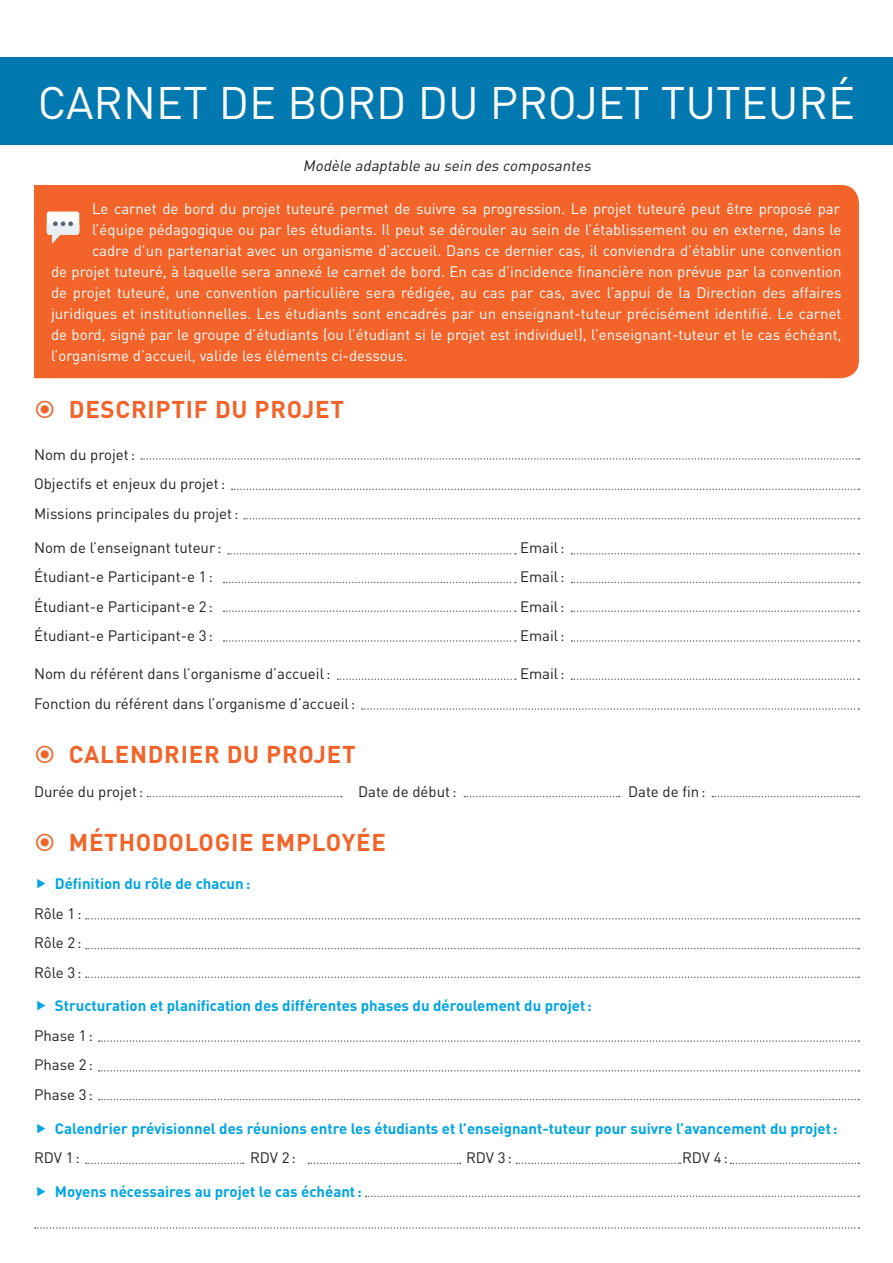
<style>
.page{position:relative;width:893px;height:1263px;background:#fff}
.page>*{position:absolute;margin:0;border:0;box-sizing:border-box;transform-origin:0 0}
.t1{font:45px "DIN";color:#fff}
.t2{font:700 24px "DIN";letter-spacing:.03em;color:#f2642a}
.t3{font:15px "DIN";color:#fff}
.t4{font:15px/29.5px "DIN";color:#231f20;text-align:justify}
.t5{font:700 15px "DIN";color:#00a5e4}
.t6{font:italic 15px "DIN";color:#231f20}
</style>
<div class="page">
<div style="left:0;top:57px;width:893px;height:87px;background:#0079b0"></div>
<div style="left:34px;top:185px;width:825px;height:193px;background:#f2642a"></div>
<svg style="left:47px;top:212px;width:32px;height:32px"></svg>
<svg style="left:141px;top:458px;width:718px;height:2px"></svg>
<svg style="left:86px;top:918px;width:773px;height:1px"></svg>
<svg style="left:86px;top:948px;width:773px;height:1px"></svg>
<svg style="left:86px;top:976px;width:773px;height:2px"></svg>
<svg style="left:99px;top:1040px;width:760px;height:2px"></svg>
<svg style="left:99px;top:1070px;width:760px;height:1px"></svg>
<svg style="left:366px;top:1195px;width:493px;height:2px"></svg>
<svg style="left:99px;top:1099px;width:760px;height:1px"></svg>
<svg style="left:86px;top:1162px;width:158px;height:2px"></svg>
<svg style="left:308px;top:1162px;width:153px;height:2px"></svg>
<svg style="left:516px;top:1162px;width:165px;height:2px"></svg>
<svg style="left:730px;top:1162px;width:129px;height:2px"></svg>
<svg style="left:147px;top:796px;width:195px;height:1px"></svg>
<svg style="left:464px;top:796px;width:156px;height:1px"></svg>
<svg style="left:712px;top:796px;width:147px;height:1px"></svg>
<svg style="left:232px;top:489px;width:627px;height:1px"></svg>
<svg style="left:244px;top:518px;width:615px;height:1px"></svg>
<svg style="left:228px;top:553px;width:288px;height:1px"></svg>
<svg style="left:224px;top:582px;width:292px;height:1px"></svg>
<svg style="left:224px;top:610px;width:292px;height:2px"></svg>
<svg style="left:224px;top:640px;width:292px;height:2px"></svg>
<svg style="left:362px;top:708px;width:497px;height:2px"></svg>
<svg style="left:338px;top:678px;width:178px;height:2px"></svg>
<svg style="left:571px;top:553px;width:288px;height:1px"></svg>
<svg style="left:571px;top:582px;width:288px;height:1px"></svg>
<svg style="left:571px;top:610px;width:288px;height:2px"></svg>
<svg style="left:571px;top:640px;width:288px;height:2px"></svg>
<svg style="left:571px;top:678px;width:288px;height:2px"></svg>
<svg style="left:35px;top:1227px;width:824px;height:2px"></svg>
<h1 class="t1" style="left:38px;top:75px;width:819px">CARNET DE BORD DU PROJET TUTEURÉ</h1>
<p class="t6" style="left:303px;top:156px;width:293px">Modèle adaptable au sein des composantes</p>
<p class="t3" style="left:92px;top:199px;width:749px">Le carnet de bord du projet tuteuré permet de suivre sa progression. Le projet tuteuré peut être proposé par</p>
<p class="t3" style="left:92px;top:220px;width:751px">l’équipe pédagogique ou par les étudiants. Il peut se dérouler au sein de l’établissement ou en externe, dans le</p>
<p class="t3" style="left:92px;top:241px;width:751px">cadre d’un partenariat avec un organisme d’accueil. Dans ce dernier cas, il conviendra d’établir une convention</p>
<p class="t3" style="left:51px;top:262px;width:792px">de projet tuteuré, à laquelle sera annexé le carnet de bord. En cas d’incidence financière non prévue par la convention</p>
<p class="t3" style="left:51px;top:283px;width:792px">de projet tuteuré, une convention particulière sera rédigée, au cas par cas, avec l’appui de la Direction des affaires</p>
<p class="t3" style="left:51px;top:304px;width:792px">juridiques et institutionnelles. Les étudiants sont encadrés par un enseignant-tuteur précisément identifié. Le carnet</p>
<p class="t3" style="left:51px;top:325px;width:792px">de bord, signé par le groupe d’étudiants (ou l’étudiant si le projet est individuel), l’enseignant-tuteur et le cas échéant,</p>
<p class="t3" style="left:51px;top:346px;width:358px">l’organisme d’accueil, valide les éléments ci-dessous.</p>
<h2 class="t2" style="left:69px;top:393px;width:277px">DESCRIPTIF DU PROJET</h2>
<p class="t4" style="left:34px;top:439px;width:206px;text-align:left">Nom du projet:<br>Objectifs et enjeux du projet:<br>Missions principales du projet:</p>
<p class="t4" style="left:34px;top:532px;width:189px">Nom de l’enseignant tuteur :</p>
<p class="t4" style="left:520px;top:532px;width:46px">Email:</p>
<p class="t4" style="left:34px;top:562px;width:180px">Étudiant-e Participant-e 1:</p>
<p class="t4" style="left:520px;top:562px;width:46px">Email:</p>
<p class="t4" style="left:34px;top:591px;width:180px">Étudiant-e Participant-e 2:</p>
<p class="t4" style="left:520px;top:591px;width:46px">Email:</p>
<p class="t4" style="left:34px;top:621px;width:180px">Étudiant-e Participant-e 3:</p>
<p class="t4" style="left:520px;top:621px;width:46px">Email:</p>
<p class="t4" style="left:34px;top:659px;width:298px">Nom du référent dans l’organisme d’accueil:</p>
<p class="t4" style="left:520px;top:659px;width:46px">Email:</p>
<p class="t4" style="left:34px;top:688px;width:323px">Fonction du référent dans l’organisme d’accueil:</p>
<h2 class="t2" style="left:69px;top:739px;width:288px">CALENDRIER DU PROJET</h2>
<p class="t4" style="left:34px;top:776px;width:111px">Durée du projet:</p>
<p class="t4" style="left:358px;top:776px;width:100px">Date de début:</p>
<p class="t4" style="left:628px;top:776px;width:79px">Date de fin:</p>
<h2 class="t2" style="left:69px;top:827px;width:319px">MÉTHODOLOGIE EMPLOYÉE</h2>
<p class="t5" style="left:55px;top:874px;width:197px">Définition du rôle de chacun:</p>
<p class="t4" style="left:34px;top:898px;width:49px">Rôle 1:<br>Rôle 2:<br>Rôle 3:</p>
<p class="t5" style="left:55px;top:996px;width:538px">Structuration et planification des différentes phases du déroulement du projet:</p>
<p class="t4" style="left:34px;top:1020px;width:61px">Phase 1:<br>Phase 2:<br>Phase 3:</p>
<p class="t5" style="left:55px;top:1118px;width:784px">Calendrier prévisionnel des réunions entre les étudiants et l’enseignant-tuteur pour suivre l’avancement du projet:</p>
<p class="t4" style="left:34px;top:1143px;width:47px">RDV 1:</p>
<p class="t4" style="left:250px;top:1143px;width:47px">RDV 2:</p>
<p class="t4" style="left:466px;top:1143px;width:47px">RDV 3:</p>
<p class="t4" style="left:682px;top:1143px;width:47px">RDV 4:</p>
<p class="t5" style="left:55px;top:1182px;width:308px">Moyens nécessaires au projet le cas échéant:</p>
</div>
